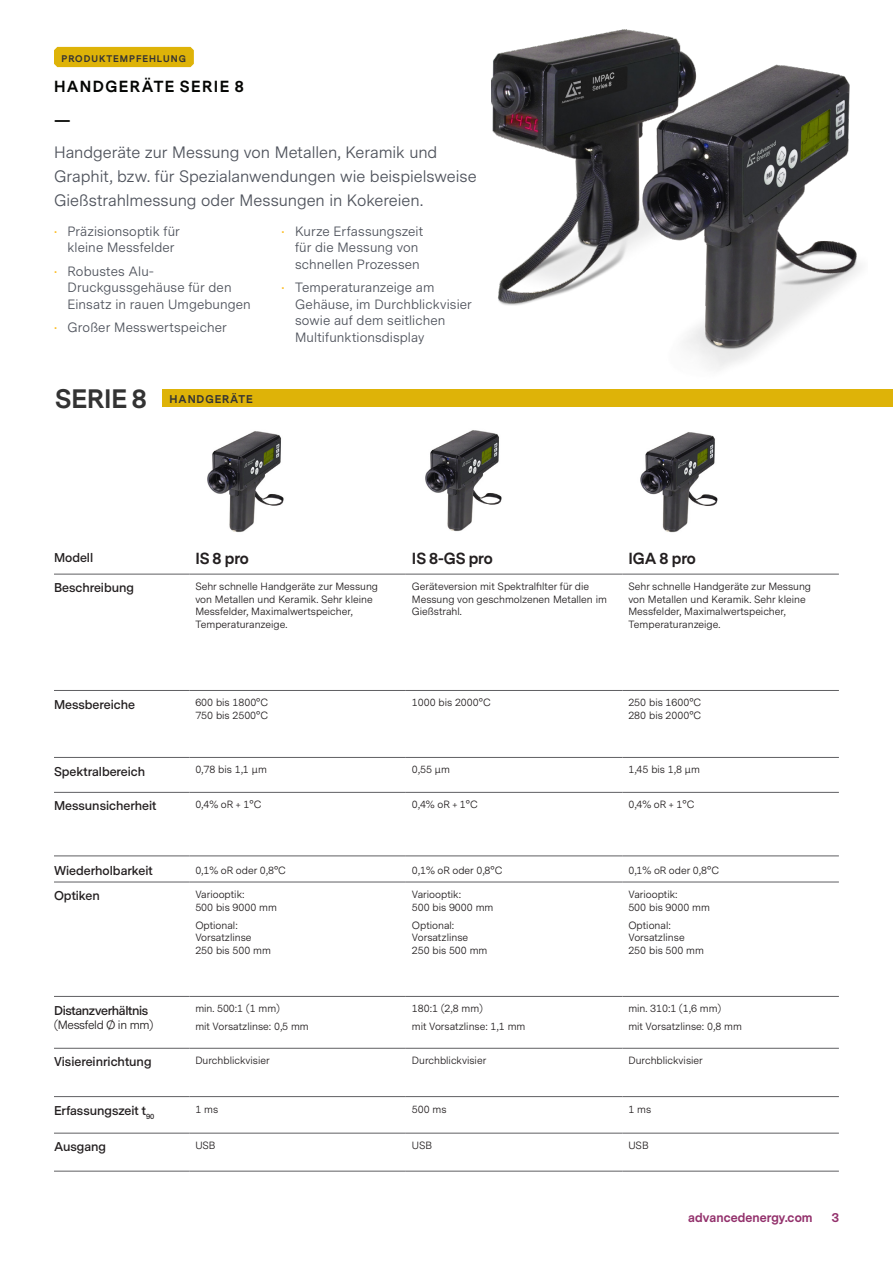
<style>
.page{position:relative;width:893px;height:1263px;background:#fff}
.page>*{position:absolute;margin:0;border:0;box-sizing:border-box;transform-origin:0 0}
.Image_Caption{font:700 24.9px "Messina Sans";color:#333}
.B___3pt_Space_After{font:16.5px/24px "Messina Sans";color:#4f535c}
.Table_Body{font:700 15px "Messina Sans";color:#231f20}
.BC___Centre{font:700 15px "Messina Sans";letter-spacing:.095em;color:#040503}
.t1{font:13.5px/16.5px "Messina Sans";letter-spacing:.01em;color:#4f535c}
.Table_Head_Black{font:600 12.75px "Messina Sans";color:#231f20}
.Table_Head_Black-2{font:600 12.75px "Messina Sans";letter-spacing:-.025em;color:#231f20}
.t2{font:700 12px "Messina Sans";letter-spacing:.01em;color:#93316c}
.Table_Head_Black-3{font:12px "Messina Sans";letter-spacing:-.025em;color:#231f20}
.Table_Body-2{font:10.5px/12.6px "Messina Sans";color:#231f20}
.Image_Caption-2{font:700 10.5px "Messina Sans";letter-spacing:.085em;color:#333}
.Image_Caption-3{font:700 9px "Messina Sans";letter-spacing:.11em;color:#343333}
.s1{color:#fcb814}
</style>
<div class="page">
<img style="left:491px;top:30px;width:370px;height:339px">
<div style="left:162px;top:389px;width:731px;height:18px;background:#deb308"></div>
<svg style="left:54px;top:573px;width:785px;height:598px"></svg>
<hr style="left:54px;top:574px;width:135px;height:1px;background:#5f5f62">
<hr style="left:189px;top:574px;width:217px;height:1px;background:#5f5f62">
<hr style="left:406px;top:574px;width:216px;height:1px;background:#5f5f62">
<hr style="left:622px;top:574px;width:217px;height:1px;background:#5f5f62">
<hr style="left:54px;top:757px;width:135px;height:1px;background:#5f5f62">
<hr style="left:189px;top:757px;width:217px;height:1px;background:#5f5f62">
<hr style="left:406px;top:757px;width:216px;height:1px;background:#5f5f62">
<hr style="left:622px;top:757px;width:217px;height:1px;background:#5f5f62">
<hr style="left:54px;top:792px;width:135px;height:1px;background:#5f5f62">
<hr style="left:189px;top:792px;width:217px;height:1px;background:#5f5f62">
<hr style="left:406px;top:792px;width:216px;height:1px;background:#5f5f62">
<hr style="left:622px;top:792px;width:217px;height:1px;background:#5f5f62">
<hr style="left:54px;top:856px;width:135px;height:1px;background:#5f5f62">
<hr style="left:189px;top:856px;width:217px;height:1px;background:#5f5f62">
<hr style="left:406px;top:856px;width:216px;height:1px;background:#5f5f62">
<hr style="left:622px;top:856px;width:217px;height:1px;background:#5f5f62">
<hr style="left:54px;top:882px;width:135px;height:1px;background:#5f5f62">
<hr style="left:189px;top:882px;width:217px;height:1px;background:#5f5f62">
<hr style="left:406px;top:882px;width:216px;height:1px;background:#5f5f62">
<hr style="left:622px;top:882px;width:217px;height:1px;background:#5f5f62">
<hr style="left:54px;top:996px;width:135px;height:1px;background:#5f5f62">
<hr style="left:189px;top:996px;width:217px;height:1px;background:#5f5f62">
<hr style="left:406px;top:996px;width:216px;height:1px;background:#5f5f62">
<hr style="left:622px;top:996px;width:217px;height:1px;background:#5f5f62">
<hr style="left:54px;top:1048px;width:135px;height:1px;background:#5f5f62">
<hr style="left:189px;top:1048px;width:217px;height:1px;background:#5f5f62">
<hr style="left:406px;top:1048px;width:216px;height:1px;background:#5f5f62">
<hr style="left:622px;top:1048px;width:217px;height:1px;background:#5f5f62">
<hr style="left:54px;top:1096px;width:135px;height:1px;background:#5f5f62">
<hr style="left:189px;top:1096px;width:217px;height:1px;background:#5f5f62">
<hr style="left:406px;top:1096px;width:216px;height:1px;background:#5f5f62">
<hr style="left:622px;top:1096px;width:217px;height:1px;background:#5f5f62">
<hr style="left:54px;top:1133px;width:135px;height:1px;background:#5f5f62">
<hr style="left:189px;top:1133px;width:217px;height:1px;background:#5f5f62">
<hr style="left:406px;top:1133px;width:216px;height:1px;background:#5f5f62">
<hr style="left:622px;top:1133px;width:217px;height:1px;background:#5f5f62">
<hr style="left:54px;top:690px;width:135px;height:1px;background:#5f5f62">
<hr style="left:189px;top:690px;width:217px;height:1px;background:#5f5f62">
<hr style="left:406px;top:690px;width:216px;height:1px;background:#5f5f62">
<hr style="left:622px;top:690px;width:217px;height:1px;background:#5f5f62">
<hr style="left:54px;top:1171px;width:135px;height:1px;background:#5f5f62">
<hr style="left:189px;top:1171px;width:217px;height:1px;background:#5f5f62">
<hr style="left:406px;top:1171px;width:216px;height:1px;background:#5f5f62">
<hr style="left:622px;top:1171px;width:217px;height:1px;background:#5f5f62">
<img style="left:207px;top:431px;width:77px;height:102px">
<div style="left:54px;top:47px;width:140px;height:20px;background:#deb308"></div>
<img style="left:425px;top:430px;width:77px;height:102px">
<img style="left:640px;top:432px;width:78px;height:101px">
<p class="Image_Caption-3" style="left:61px;top:52px;width:126px">PRODUKTEMPFEHLUNG</p>
<p class="BC___Centre" style="left:54px;top:76px;width:191px">HANDGERÄTE SERIE 8</p>
<p class="BC___Centre" style="left:54px;top:109px;width:18px">—</p>
<p class="B___3pt_Space_After" style="left:54px;top:141px;width:424px">Handgeräte zur Messung von Metallen, Keramik und<br>Graphit, bzw. für Spezialanwendungen wie beispielsweise<br>Gießstrahlmessung oder Messungen in Kokereien.</p>
<p class="t1" style="left:68px;top:223px;width:114px;text-indent:-14px"><span class="s1">•</span> Präzisionsoptik für kleine Messfelder</p>
<p class="t1" style="left:68px;top:263px;width:185px;text-indent:-14px"><span class="s1">•</span> Robustes Alu-<br>Druckgussgehäuse für den<br>Einsatz in rauen Umgebungen</p>
<p class="t1" style="left:54px;top:319px;width:174px"><span class="s1">•</span> Großer Messwertspeicher</p>
<p class="t1" style="left:295px;top:223px;width:130px;text-indent:-14px"><span class="s1">•</span> Kurze Erfassungszeit für die Messung von schnellen Prozessen</p>
<p class="t1" style="left:295px;top:280px;width:178px;text-indent:-14px"><span class="s1">•</span> Temperaturanzeige am<br>Gehäuse, im Durchblickvisier sowie auf dem seitlichen<br>Multifunktionsdisplay</p>
<p class="Image_Caption" style="left:55px;top:382px;width:93px">SERIE 8</p>
<p class="Image_Caption-2" style="left:170px;top:392px;width:85px">HANDGERÄTE</p>
<p class="Table_Head_Black" style="left:54px;top:550px;width:41px">Modell</p>
<p class="Table_Body" style="left:195px;top:548px;width:55px">IS 8 pro</p>
<p class="Table_Body" style="left:412px;top:548px;width:82px">IS 8-GS pro</p>
<p class="Table_Body" style="left:628px;top:548px;width:69px">IGA 8 pro</p>
<p class="Table_Head_Black" style="left:54px;top:580px;width:82px">Beschreibung</p>
<p class="Table_Body-2" style="left:195px;top:580px;width:184px">Sehr schnelle Handgeräte zur Messung von Metallen und Keramik. Sehr kleine Messfelder, Maximalwertspeicher, Temperaturanzeige.</p>
<p class="Table_Body-2" style="left:412px;top:580px;width:197px">Geräteversion mit Spektralfilter für die<br>Messung von geschmolzenen Metallen im<br>Gießstrahl.</p>
<p class="Table_Body-2" style="left:628px;top:580px;width:184px">Sehr schnelle Handgeräte zur Messung von Metallen und Keramik. Sehr kleine Messfelder, Maximalwertspeicher, Temperaturanzeige.</p>
<p class="Table_Head_Black" style="left:54px;top:696px;width:83px">Messbereiche</p>
<p class="Table_Body-2" style="left:195px;top:697px;width:74px">600 bis 1800°C</p>
<p class="Table_Body-2" style="left:195px;top:709px;width:74px">750 bis 2500°C</p>
<p class="Table_Body-2" style="left:412px;top:697px;width:80px">1000 bis 2000°C</p>
<p class="Table_Body-2" style="left:628px;top:697px;width:74px">250 bis 1600°C</p>
<p class="Table_Body-2" style="left:628px;top:709px;width:74px">280 bis 2000°C</p>
<p class="Table_Head_Black" style="left:54px;top:763px;width:93px">Spektralbereich</p>
<p class="Table_Body-2" style="left:195px;top:764px;width:73px">0,78 bis 1,1 µm</p>
<p class="Table_Body-2" style="left:412px;top:764px;width:40px">0,55 µm</p>
<p class="Table_Body-2" style="left:628px;top:764px;width:73px">1,45 bis 1,8 µm</p>
<p class="Table_Head_Black" style="left:54px;top:798px;width:104px">Messunsicherheit</p>
<p class="Table_Body-2" style="left:195px;top:799px;width:68px">0,4% oR + 1°C</p>
<p class="Table_Body-2" style="left:412px;top:799px;width:68px">0,4% oR + 1°C</p>
<p class="Table_Body-2" style="left:628px;top:799px;width:68px">0,4% oR + 1°C</p>
<p class="Table_Head_Black" style="left:54px;top:863px;width:100px">Wiederholbarkeit</p>
<p class="Table_Body-2" style="left:195px;top:864px;width:92px">0,1% oR oder 0,8°C</p>
<p class="Table_Body-2" style="left:412px;top:864px;width:92px">0,1% oR oder 0,8°C</p>
<p class="Table_Body-2" style="left:628px;top:864px;width:92px">0,1% oR oder 0,8°C</p>
<p class="Table_Head_Black" style="left:54px;top:888px;width:47px">Optiken</p>
<p class="Table_Body-2" style="left:195px;top:888px;width:51px">Variooptik:</p>
<p class="Table_Body-2" style="left:195px;top:901px;width:83px">500 bis 9000 mm</p>
<p class="Table_Body-2" style="left:195px;top:919px;width:44px">Optional:</p>
<p class="Table_Body-2" style="left:195px;top:932px;width:77px">Vorsatzlinse<br>250 bis 500 mm</p>
<p class="Table_Body-2" style="left:412px;top:888px;width:51px">Variooptik:</p>
<p class="Table_Body-2" style="left:412px;top:901px;width:83px">500 bis 9000 mm</p>
<p class="Table_Body-2" style="left:412px;top:919px;width:44px">Optional:</p>
<p class="Table_Body-2" style="left:412px;top:932px;width:77px">Vorsatzlinse<br>250 bis 500 mm</p>
<p class="Table_Body-2" style="left:628px;top:888px;width:51px">Variooptik:</p>
<p class="Table_Body-2" style="left:628px;top:901px;width:83px">500 bis 9000 mm</p>
<p class="Table_Body-2" style="left:628px;top:919px;width:44px">Optional:</p>
<p class="Table_Body-2" style="left:628px;top:932px;width:77px">Vorsatzlinse<br>250 bis 500 mm</p>
<p class="Table_Head_Black-2" style="left:54px;top:1002px;width:96px">Distanzverhältnis</p>
<p class="Table_Head_Black-3" style="left:54px;top:1017px;width:101px">(Messfeld Ø in mm)</p>
<p class="Table_Body-2" style="left:195px;top:1003px;width:86px">min. 500:1 (1 mm)</p>
<p class="Table_Body-2" style="left:195px;top:1021px;width:115px">mit Vorsatzlinse: 0,5 mm</p>
<p class="Table_Body-2" style="left:412px;top:1003px;width:72px">180:1 (2,8 mm)</p>
<p class="Table_Body-2" style="left:412px;top:1021px;width:115px">mit Vorsatzlinse: 1,1 mm</p>
<p class="Table_Body-2" style="left:628px;top:1003px;width:94px">min. 310:1 (1,6 mm)</p>
<p class="Table_Body-2" style="left:628px;top:1021px;width:115px">mit Vorsatzlinse: 0,8 mm</p>
<p class="Table_Head_Black" style="left:54px;top:1054px;width:99px">Visiereinrichtung</p>
<p class="Table_Body-2" style="left:195px;top:1055px;width:76px">Durchblickvisier</p>
<p class="Table_Body-2" style="left:412px;top:1055px;width:76px">Durchblickvisier</p>
<p class="Table_Body-2" style="left:628px;top:1055px;width:76px">Durchblickvisier</p>
<p class="Table_Head_Black" style="left:54px;top:1102px;width:102px">Erfassungszeit t<sub>90</sub></p>
<p class="Table_Body-2" style="left:195px;top:1103px;width:24px">1 ms</p>
<p class="Table_Body-2" style="left:412px;top:1103px;width:36px">500 ms</p>
<p class="Table_Body-2" style="left:628px;top:1103px;width:24px">1 ms</p>
<p class="Table_Head_Black" style="left:54px;top:1139px;width:54px">Ausgang</p>
<p class="Table_Body-2" style="left:195px;top:1139px;width:22px">USB</p>
<p class="Table_Body-2" style="left:412px;top:1139px;width:22px">USB</p>
<p class="Table_Body-2" style="left:628px;top:1139px;width:22px">USB</p>
<p class="t2" style="left:688px;top:1209px;width:126px">advancedenergy.com</p>
<p class="t2" style="left:832px;top:1209px;width:9px">3</p>
</div>
